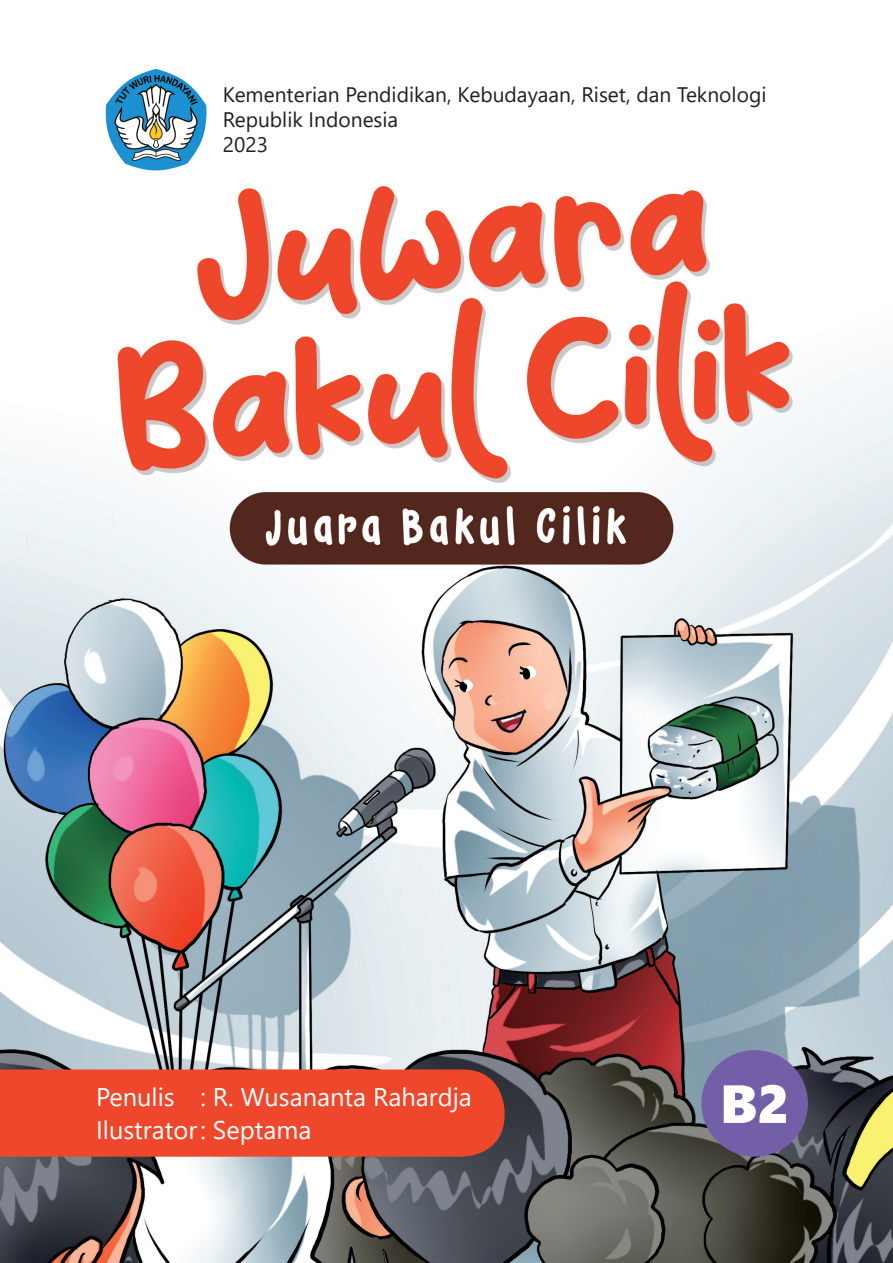
<style>
.page{position:relative;width:893px;height:1263px;background:#fff}
.page>*{position:absolute;margin:0;border:0;box-sizing:border-box;transform-origin:0 0}
.t1{font:53.7px "Segoe UI Black";color:#fff}
.t2{font:25.5px/33.2px "Segoe UI";color:#fff}
.t3{font:21px/25.2px "Segoe UI";color:#231f20}
</style>
<div class="page">
<img style="left:0;top:105px;width:893px;height:1158px">
<div style="left:0;top:1069px;width:505px;height:88px;background:#ef472c"></div>
<img style="left:105px;top:68px;width:101px;height:102px">
<div style="left:701px;top:1050px;width:107px;height:107px;background:#735ea8;border-radius:50%"></div>
<p class="t3" style="left:223px;top:80px;width:545px">Kementerian Pendidikan, Kebudayaan, Riset, dan Teknologi<br>Republik Indonesia<br>2023</p>
<p class="t2" style="left:96px;top:1078px;width:377px">Penulis : R. Wusananta Rahardja<br>Ilustrator : Septama</p>
<h1 class="t1" style="left:720px;top:1065px;width:71px">B2</h1>
</div>
